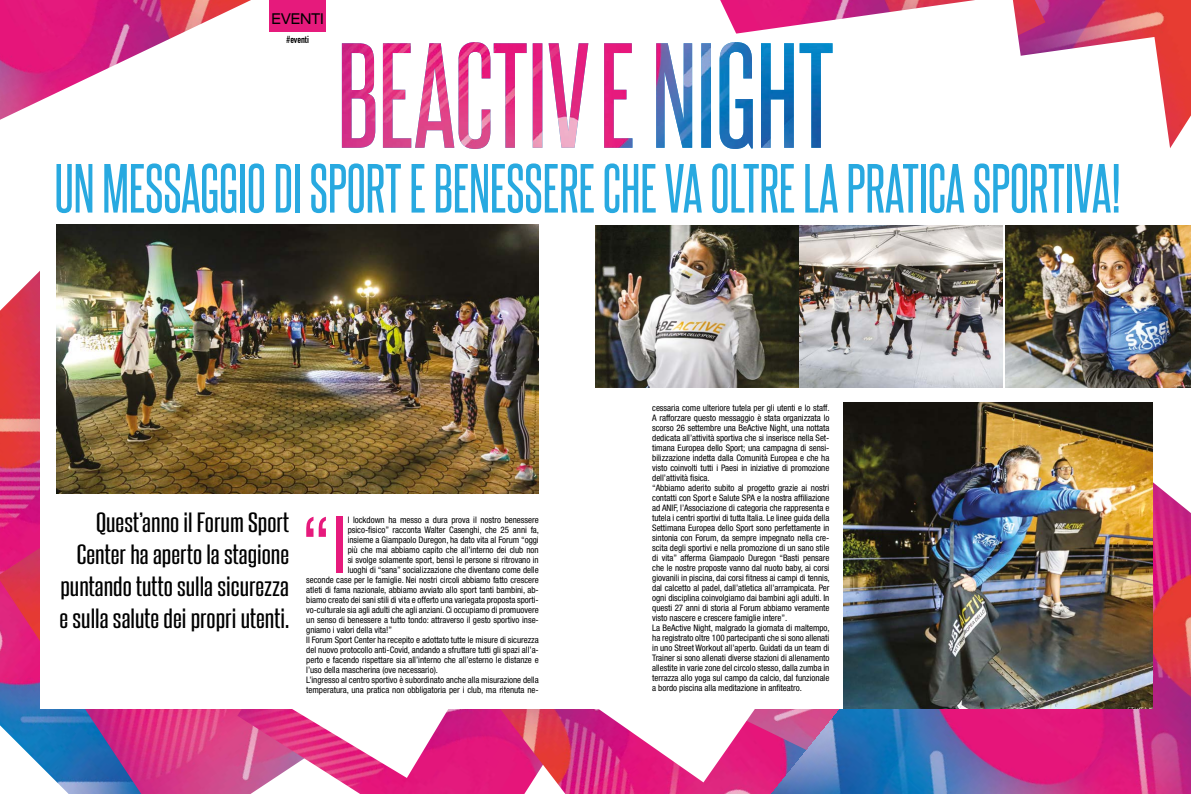
<style>
.page{position:relative;width:1191px;height:794px;background:#fff}
.page>*{position:absolute;margin:0;border:0;box-sizing:border-box;transform-origin:0 0}
.t1{font:condensed 79px "Helvetica Neue";color:#e61a7c}
.t2{font:59px "Steelfish Rg";color:#28a9e0}
.t3{font:24px/32px "Steelfish Rg";color:#000;text-align:right;scale:1.31 1}
.t4{font:expanded 15px "Helvetica Neue";color:#000;scale:.89 1}
.t5{font:700 10px "DIN Condensed";color:#000}
.t6{font:condensed 9px/10px "Helvetica Neue";letter-spacing:-.005em;color:#000}
</style>
<div class="page">
<img style="left:0;top:271px;width:40px;height:87px">
<img style="left:0;top:358px;width:237px;height:436px">
<img style="left:237px;top:709px;width:210px;height:85px">
<img style="left:1045px;top:0;width:146px;height:145px">
<img style="left:0;top:0;width:251px;height:120px">
<img style="left:447px;top:709px;width:243px;height:85px">
<img style="left:769px;top:418px;width:422px;height:376px">
<div style="left:40px;top:218px;width:1112px;height:491px;background:#fff"></div>
<div style="left:270px;top:0;width:56px;height:31px;background:#e61a7c"></div>
<img style="left:843px;top:403px;width:309px;height:306px">
<img style="left:57px;top:225px;width:482px;height:268px">
<svg style="left:285px;top:709px;width:184px;height:69px"></svg>
<svg style="left:1030px;top:37px;width:142px;height:111px"></svg>
<svg style="left:720px;top:0;width:310px;height:56px"></svg>
<svg style="left:597px;top:709px;width:196px;height:73px"></svg>
<img style="left:595px;top:225px;width:203px;height:163px">
<img style="left:1005px;top:225px;width:186px;height:163px">
<img style="left:800px;top:225px;width:202px;height:163px">
<img style="left:342px;top:42px;width:490px;height:107px">
<h3 class="t4" style="left:272px;top:10px;width:60px">EVENTI</h3>
<p class="t5" style="left:287px;top:33px;width:24px">#eventi</p>
<h2 class="t2" style="left:54px;top:152px;width:1068px">UN MESSAGGIO DI SPORT E BENESSERE CHE VA OLTRE LA PRATICA SPORTIVA!</h2>
<h3 class="t3" style="left:59px;top:506px;width:177px">Quest’anno il Forum Sport<br>Center ha aperto la stagione puntando tutto sulla sicurezza e sulla salute dei propri utenti.</h3>
<h1 class="t1" style="left:300px;top:499px;width:49px">“I</h1>
<p class="t6" style="left:348px;top:515px;width:193px">l lockdown ha messo a dura prova il nostro benessere</p>
<p class="t6" style="left:348px;top:525px;width:193px">psico-fisico” racconta Walter Casenghi, che 25 anni fa,</p>
<p class="t6" style="left:348px;top:535px;width:193px">insieme a Giampaolo Duregon, ha dato vita al Forum “oggi</p>
<p class="t6" style="left:348px;top:545px;width:193px">più che mai abbiamo capito che all’interno dei club non</p>
<p class="t6" style="left:348px;top:555px;width:193px">si svolge solamente sport, bensì le persone si ritrovano in</p>
<p class="t6" style="left:348px;top:565px;width:193px">luoghi di “sana” socializzazione che diventano come delle</p>
<p class="t6" style="left:306px;top:575px;width:234px">seconde case per le famiglie. Nei nostri circoli abbiamo fatto crescere</p>
<p class="t6" style="left:306px;top:585px;width:234px">atleti di fama nazionale, abbiamo avviato allo sport tanti bambini, ab-</p>
<p class="t6" style="left:306px;top:595px;width:234px">biamo creato dei sani stili di vita e offerto una variegata proposta sporti-</p>
<p class="t6" style="left:306px;top:605px;width:234px">vo-culturale sia agli adulti che agli anziani. Ci occupiamo di promuovere</p>
<p class="t6" style="left:306px;top:615px;width:234px">un senso di benessere a tutto tondo: attraverso il gesto sportivo inse-</p>
<p class="t6" style="left:306px;top:625px;width:87px">gniamo i valori della vita!”</p>
<p class="t6" style="left:306px;top:635px;width:234px">Il Forum Sport Center ha recepito e adottato tutte le misure di sicurezza</p>
<p class="t6" style="left:306px;top:645px;width:234px">del nuovo protocollo anti-Covid, andando a sfruttare tutti gli spazi all’a-</p>
<p class="t6" style="left:306px;top:655px;width:234px">perto e facendo rispettare sia all’interno che all’esterno le distanze e</p>
<p class="t6" style="left:306px;top:665px;width:133px">l’uso della mascherina (ove necessario).</p>
<p class="t6" style="left:306px;top:675px;width:234px">L’ingresso al centro sportivo è subordinato anche alla misurazione della</p>
<p class="t6" style="left:306px;top:685px;width:234px">temperatura, una pratica non obbligatoria per i club, ma ritenuta ne-</p>
<p class="t6" style="left:652px;top:402px;width:179px">cessaria come ulteriore tutela per gli utenti e lo staff.<br>A rafforzare questo messaggio è stata organizzata lo scorso 26 settembre una BeActive Night, una nottata dedicata all’attività sportiva che si inserisce nella Set&shy;timana Europea dello Sport; una campagna di sensi&shy;bilizzazione indetta dalla Comunità Europea e che ha visto coinvolti tutti i Paesi in iniziative di promozione dell’attività fisica.<br>“Abbiamo aderito subito al progetto grazie ai nostri contatti con Sport e Salute SPA e la nostra affiliazione ad ANIF, l’Associazione di categoria che rappresenta e tutela i centri sportivi di tutta Italia. Le linee guida della Settimana Europea dello Sport sono perfettamente in sintonia con Forum, da sempre impegnato nella cre&shy;scita degli sportivi e nella promozione di un sano stile di vita” afferma Giampaolo Duregon “Basti pensare che le nostre proposte vanno dal nuoto baby, ai corsi giovanili in piscina, dai corsi fitness ai campi di tennis, dal calcetto al padel, dall’atletica all’arrampicata. Per ogni disciplina coinvolgiamo dai bambini agli adulti. In questi 27 anni di storia al Forum abbiamo veramente visto nascere e crescere famiglie intere”.<br>La BeActive Night, malgrado la giornata di maltempo, ha registrato oltre 100 partecipanti che si sono allenati in uno Street Workout all’aperto. Guidati da un team di Trainer si sono allenati diverse stazioni di allenamento allestite in varie zone del circolo stesso, dalla zumba in terrazza allo yoga sul campo da calcio, dal funzionale a bordo piscina alla meditazione in anfiteatro.</p>
</div>
